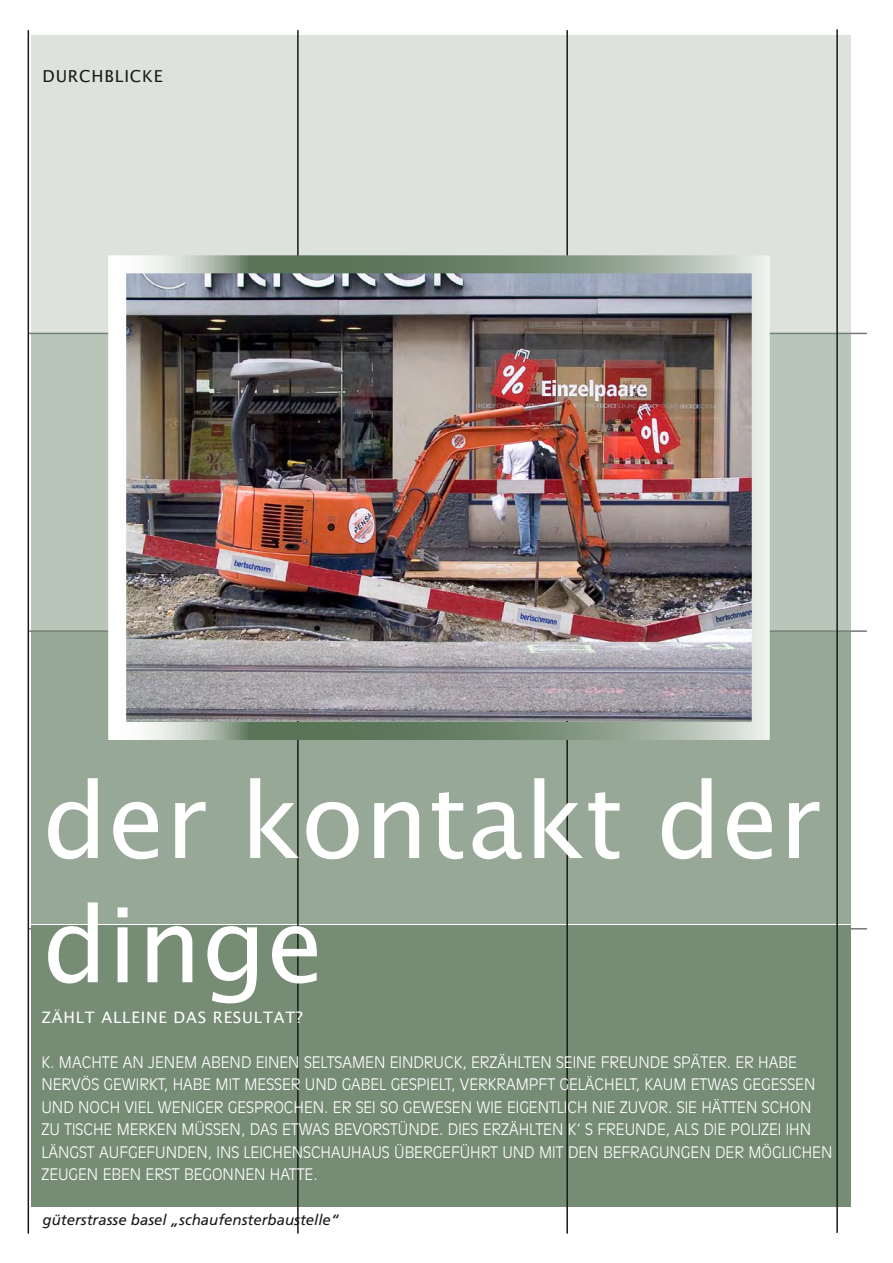
<style>
.page{position:relative;width:893px;height:1263px;background:#fff}
.page>*{position:absolute;margin:0;border:0;box-sizing:border-box;transform-origin:0 0}
.t1{font:103.5px "Lucida Sans";color:#fff}
.t2{font:16.5px "Lucida Sans";letter-spacing:.05em;color:#191919}
.t3{font:300 15.75px/22.5px "Antique Olive";color:#fff}
.t4{font:15.75px "Lucida Sans";letter-spacing:.05em;color:#fff}
.t5{font:italic 15px "Frutiger";color:#191919}
</style>
<div class="page">
<hr style="left:29px;top:928px;width:838px;height:1px;background:#747675">
<hr style="left:29px;top:630px;width:838px;height:2px;background:#747675">
<hr style="left:29px;top:333px;width:838px;height:1px;background:#747675">
<div style="left:31px;top:35px;width:819px;height:298px;background:#dde2dc"></div>
<div style="left:31px;top:333px;width:819px;height:298px;background:#bac5b9"></div>
<div style="left:31px;top:631px;width:819px;height:293px;background:#98a896"></div>
<div style="left:31px;top:925px;width:819px;height:281px;background:#768c74"></div>
<hr style="left:28px;top:30px;width:1px;height:1203px;background:#191919">
<hr style="left:297px;top:30px;width:2px;height:1203px;background:#191919">
<hr style="left:566px;top:30px;width:2px;height:1203px;background:#191919">
<hr style="left:836px;top:29px;width:2px;height:1204px;background:#191919">
<img style="left:127px;top:274px;width:624px;height:446px">
<div style="left:108px;top:255px;width:662px;height:485px;border:18px solid #fff"></div>
<p class="t2" style="left:43px;top:66px;width:122px">DURCHBLICKE</p>
<p class="t1" style="left:43px;top:762px;width:780px">der kontakt der</p>
<p class="t1" style="left:43px;top:886px;width:283px">dinge</p>
<p class="t4" style="left:41px;top:1008px;width:263px">ZÄHLT ALLEINE DAS RESULTAT?</p>
<p class="t3" style="left:41px;top:1051px;width:792px">K. MACHTE AN JENEM ABEND EINEN SELTSAMEN EINDRUCK, ERZÄHLTEN SEINE FREUNDE SPÄTER. ER HABE NERVÖS GEWIRKT, HABE MIT MESSER UND GABEL GESPIELT, VERKRAMPFT GELÄCHELT, KAUM ETWAS GEGESSEN UND NOCH VIEL WENIGER GESPROCHEN. ER SEI SO GEWESEN WIE EIGENTLICH NIE ZUVOR. SIE HÄTTEN SCHON ZU TISCHE MERKEN MÜSSEN, DAS ETWAS BEVORSTÜNDE. DIES ERZÄHLTEN K‘ S FREUNDE, ALS DIE POLIZEI IHN LÄNGST AUFGEFUNDEN, INS LEICHENSCHAUHAUS ÜBERGEFÜHRT UND MIT DEN BEFRAGUNGEN DER MÖGLICHEN ZEUGEN EBEN ERST BEGONNEN HATTE.</p>
<p class="t5" style="left:43px;top:1210px;width:298px">güterstrasse basel „schaufensterbaustelle“</p>
</div>
